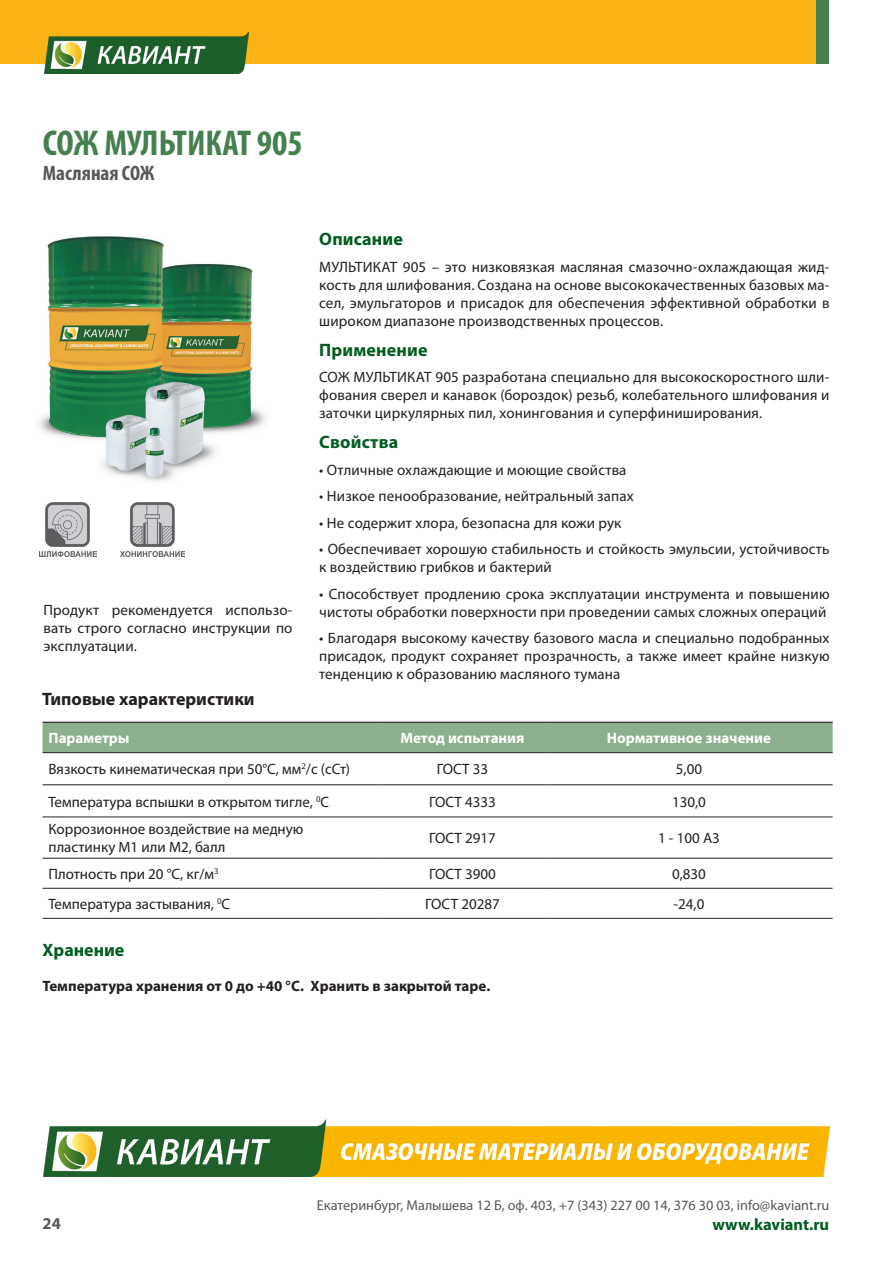
<style>
.page{position:relative;width:893px;height:1263px;background:#fff}
.page>*{position:absolute;margin:0;border:0;box-sizing:border-box;transform-origin:0 0}
.текст_основной{font:700 condensed 36px "Myriad Pro";letter-spacing:-.005em;color:#46804f}
.текст_основной-2{font:700 condensed 21px "Myriad Pro";color:#57585a}
.текст_основной-3{font:700 18px "Myriad Pro";letter-spacing:.01em;color:#015c20}
.текст_основной-4{font:700 18px "Myriad Pro";color:#231f20}
.t1{font:700 16.5px "Myriad Pro";color:#015c20}
.t2{font:700 16.5px "Myriad Pro";color:#57585a}
.текст_основной-5{font:15px/18px "Myriad Pro";letter-spacing:.01em;color:#231f20;text-align:justify}
.текст_основной-6{font:700 15px "Myriad Pro";color:#231f20}
.t3{font:700 15px "Myriad Pro";color:#fff}
.t4{font:14.25px "Myriad Pro";color:#57585a}
</style>
<div class="page">
<div style="left:0;top:0;width:829px;height:64px;background:#fbb316"></div>
<img style="left:45px;top:32px;width:203px;height:41px">
<div style="left:816px;top:0;width:13px;height:64px;background:#46804f"></div>
<img style="left:44px;top:1119px;width:785px;height:57px">
<img style="left:39px;top:236px;width:226px;height:246px">
<div style="left:43px;top:723px;width:790px;height:29px;background:#8caf8d"></div>
<svg style="left:380px;top:753px;width:453px;height:165px"></svg>
<hr style="left:43px;top:722px;width:337px;height:1px;background:#231f20">
<hr style="left:380px;top:722px;width:165px;height:1px;background:#231f20">
<hr style="left:545px;top:722px;width:288px;height:1px;background:#231f20">
<hr style="left:43px;top:752px;width:337px;height:1px;background:#231f20">
<hr style="left:43px;top:784px;width:337px;height:1px;background:#231f20">
<hr style="left:43px;top:817px;width:337px;height:1px;background:#231f20">
<hr style="left:43px;top:858px;width:337px;height:1px;background:#231f20">
<hr style="left:43px;top:888px;width:337px;height:1px;background:#231f20">
<hr style="left:43px;top:918px;width:337px;height:1px;background:#231f20">
<hr style="left:380px;top:752px;width:165px;height:1px;background:#231f20">
<hr style="left:545px;top:752px;width:288px;height:1px;background:#231f20">
<hr style="left:380px;top:784px;width:165px;height:1px;background:#231f20">
<hr style="left:545px;top:784px;width:288px;height:1px;background:#231f20">
<hr style="left:380px;top:817px;width:165px;height:1px;background:#231f20">
<hr style="left:545px;top:817px;width:288px;height:1px;background:#231f20">
<hr style="left:380px;top:858px;width:165px;height:1px;background:#231f20">
<hr style="left:545px;top:858px;width:288px;height:1px;background:#231f20">
<hr style="left:380px;top:888px;width:165px;height:1px;background:#231f20">
<hr style="left:545px;top:888px;width:288px;height:1px;background:#231f20">
<hr style="left:380px;top:918px;width:165px;height:1px;background:#231f20">
<hr style="left:545px;top:918px;width:288px;height:1px;background:#231f20">
<img style="left:39px;top:502px;width:58px;height:55px">
<img style="left:120px;top:502px;width:64px;height:55px">
<p class="текст_основной" style="left:43px;top:121px;width:262px">СОЖ МУЛЬТИКАТ 905</p>
<p class="текст_основной-2" style="left:43px;top:160px;width:113px">Масляная СОЖ</p>
<p class="текст_основной-5" style="left:43px;top:601px;width:251px">Продукт рекомендуется использо&shy;вать строго согласно инструкции по эксплуатации.</p>
<p class="текст_основной-3" style="left:319px;top:227px;width:85px">Описание</p>
<p class="текст_основной-5" style="left:319px;top:257px;width:512px">МУЛЬТИКАТ 905 – это низковязкая масляная смазочно-охлаждающая жид&shy;кость для шлифования. Создана на основе высококачественных базовых ма&shy;сел, эмульгаторов и присадок для обеспечения эффективной обработки в широком диапазоне производственных процессов.</p>
<p class="текст_основной-3" style="left:319px;top:338px;width:110px">Применение</p>
<p class="текст_основной-5" style="left:319px;top:368px;width:512px">СОЖ МУЛЬТИКАТ 905 разработана специально для высокоскоростного шли&shy;фования сверел и канавок (бороздок) резьб, колебательного шлифования и заточки циркулярных пил, хонингования и суперфиниширования.</p>
<p class="текст_основной-3" style="left:319px;top:430px;width:81px">Свойства</p>
<p class="текст_основной-5" style="left:319px;top:460px;width:309px">• Отличные охлаждающие и моющие свойства</p>
<p class="текст_основной-5" style="left:319px;top:487px;width:316px">• Низкое пенообразование, нейтральный запах</p>
<p class="текст_основной-5" style="left:319px;top:514px;width:304px">• Не содержит хлора, безопасна для кожи рук</p>
<p class="текст_основной-5" style="left:319px;top:540px;width:512px">• Обеспечивает хорошую стабильность и стойкость эмульсии, устойчивость к воздействию грибков и бактерий</p>
<p class="текст_основной-5" style="left:319px;top:585px;width:512px">• Способствует продлению срока эксплуатации инструмента и повышению чистоты обработки поверхности при проведении самых сложных операций</p>
<p class="текст_основной-5" style="left:319px;top:629px;width:512px">• Благодаря высокому качеству базового масла и специально подобранных присадок, продукт сохраняет прозрачность, а также имеет крайне низкую тенденцию к образованию масляного тумана</p>
<p class="текст_основной-4" style="left:42px;top:687px;width:214px">Типовые характеристики</p>
<p class="t3" style="left:49px;top:728px;width:82px">Параметры</p>
<p class="t3" style="left:400px;top:728px;width:125px">Метод испытания</p>
<p class="t3" style="left:607px;top:728px;width:166px">Нормативное значение</p>
<p class="текст_основной-5" style="left:49px;top:760px;width:303px">Вязкость кинематическая при 50°С, мм<sup>2</sup>/с (сСт)</p>
<p class="текст_основной-5" style="left:437px;top:760px;width:53px">ГОСТ 33</p>
<p class="текст_основной-5" style="left:676px;top:760px;width:28px">5,00</p>
<p class="текст_основной-5" style="left:49px;top:792px;width:282px">Температура вспышки в открытом тигле, <sup>0</sup>С</p>
<p class="текст_основной-5" style="left:429px;top:792px;width:68px">ГОСТ 4333</p>
<p class="текст_основной-5" style="left:672px;top:792px;width:35px">130,0</p>
<p class="текст_основной-5" style="left:49px;top:820px;width:256px">Коррозионное воздействие на медную</p>
<p class="текст_основной-5" style="left:49px;top:838px;width:179px">пластинку М1 или М2, балл</p>
<p class="текст_основной-5" style="left:429px;top:829px;width:68px">ГОСТ 2917</p>
<p class="текст_основной-5" style="left:658px;top:829px;width:63px">1 - 100 А3</p>
<p class="текст_основной-5" style="left:49px;top:864px;width:172px">Плотность при 20 °С, кг/м<sup>3</sup></p>
<p class="текст_основной-5" style="left:429px;top:864px;width:68px">ГОСТ 3900</p>
<p class="текст_основной-5" style="left:672px;top:864px;width:35px">0,830</p>
<p class="текст_основной-5" style="left:49px;top:895px;width:183px">Температура застывания, <sup>0</sup>С</p>
<p class="текст_основной-5" style="left:425px;top:895px;width:76px">ГОСТ 20287</p>
<p class="текст_основной-5" style="left:674px;top:895px;width:32px">-24,0</p>
<p class="текст_основной-3" style="left:43px;top:939px;width:83px">Хранение</p>
<p class="текст_основной-6" style="left:43px;top:976px;width:449px">Температура хранения от 0 до +40 °С. Хранить в закрытой таре.</p>
<p class="t4" style="left:317px;top:1196px;width:514px">Екатеринбург, Малышева 12 Б, оф. 403, +7 (343) 227 00 14, 376 30 03, info@kaviant.ru</p>
<p class="t2" style="left:43px;top:1213px;width:20px">24</p>
<p class="t1" style="left:712px;top:1213px;width:118px">www.kaviant.ru</p>
</div>
